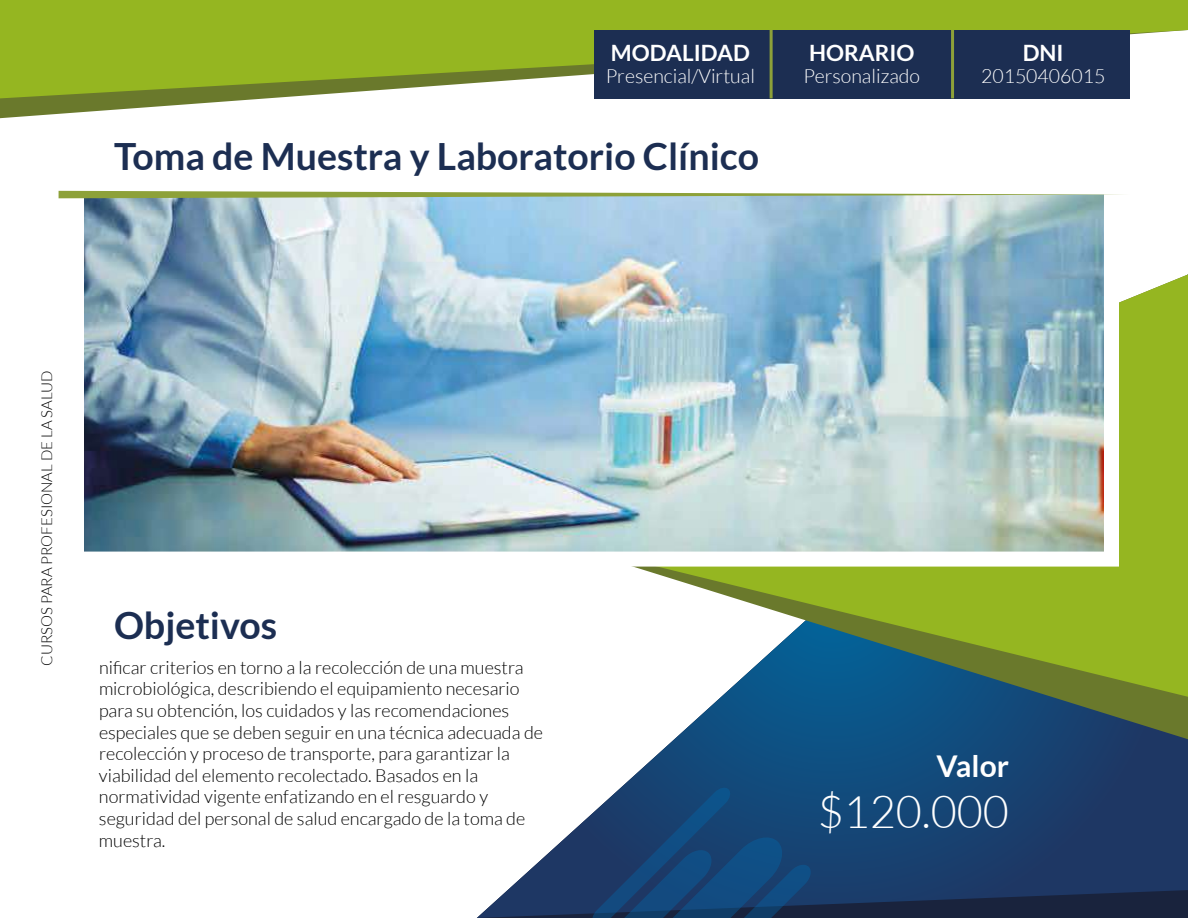
<style>
.page{position:relative;width:1188px;height:918px;background:#fff}
.page>*{position:absolute;margin:0;border:0;box-sizing:border-box;transform-origin:0 0}
.t1{font:300 45px "Lato";color:#fff}
.t2{font:700 37.5px "Lato";color:#1c2e52}
.t3{font:700 30px "Lato";color:#fff}
.t4{font:700 22.5px "Lato";color:#fff}
.t5{font:300 19.5px "Lato";color:#fff}
.t6{font:300 18px/21.6px "Lato";color:#000}
.t7{font:300 15px "Lato";color:#000}
</style>
<div class="page">
<svg style="left:477px;top:739px;width:711px;height:179px"></svg>
<svg style="left:0;top:98px;width:1130px;height:20px"></svg>
<svg style="left:0;top:0;width:1188px;height:98px;background:#9bb837"></svg>
<div style="left:594px;top:30px;width:177px;height:68px;background:#1c2e52"></div>
<div style="left:771px;top:30px;width:182px;height:68px;background:#1c2e52"></div>
<div style="left:953px;top:30px;width:177px;height:68px;background:#1c2e52"></div>
<hr style="left:951px;top:30px;width:3px;height:68px;background:#8da139">
<hr style="left:770px;top:30px;width:3px;height:68px;background:#8da139">
<svg style="left:674px;top:697px;width:514px;height:42px;background:#265b79"></svg>
<svg style="left:634px;top:274px;width:554px;height:423px;fill:#95b621"></svg>
<img style="left:69px;top:190px;width:1050px;height:377px">
<svg style="left:59px;top:191px;width:1063px;height:7px"></svg>
<svg style="left:571px;top:788px;width:240px;height:130px;background:#1e4977"></svg>
<p class="t4" style="left:611px;top:40px;width:140px">MODALIDAD</p>
<p class="t5" style="left:606px;top:66px;width:151px">Presencial/Virtual</p>
<h2 class="t2" style="left:114px;top:135px;width:647px">Toma de Muestra y Laboratorio Clínico</h2>
<p class="t4" style="left:809px;top:40px;width:107px">HORARIO</p>
<p class="t5" style="left:803px;top:66px;width:118px">Personalizado</p>
<p class="t4" style="left:1023px;top:40px;width:42px">DNI</p>
<p class="t5" style="left:981px;top:66px;width:126px">20150406015</p>
<p class="t7" style="left:39px;top:666px;width:297px;rotate:-90deg">CURSOS PARA PROFESIONAL DE LA SALUD</p>
<h2 class="t2" style="left:114px;top:604px;width:165px">Objetivos</h2>
<p class="t6" style="left:99px;top:657px;width:446px">nificar criterios en torno a la recolección de una muestra microbiológica, describiendo el equipamiento necesario para su obtención, los cuidados y las recomendaciones especiales que se deben seguir en una técnica adecuada de recolección y proceso de transporte, para garantizar la viabilidad del elemento recolectado. Basados en la normatividad vigente enfatizando en el resguardo y seguridad del personal de salud encargado de la toma de muestra.</p>
<h3 class="t3" style="left:936px;top:749px;width:74px">Valor</h3>
<h1 class="t1" style="left:817px;top:788px;width:193px">$120.000</h1>
</div>
